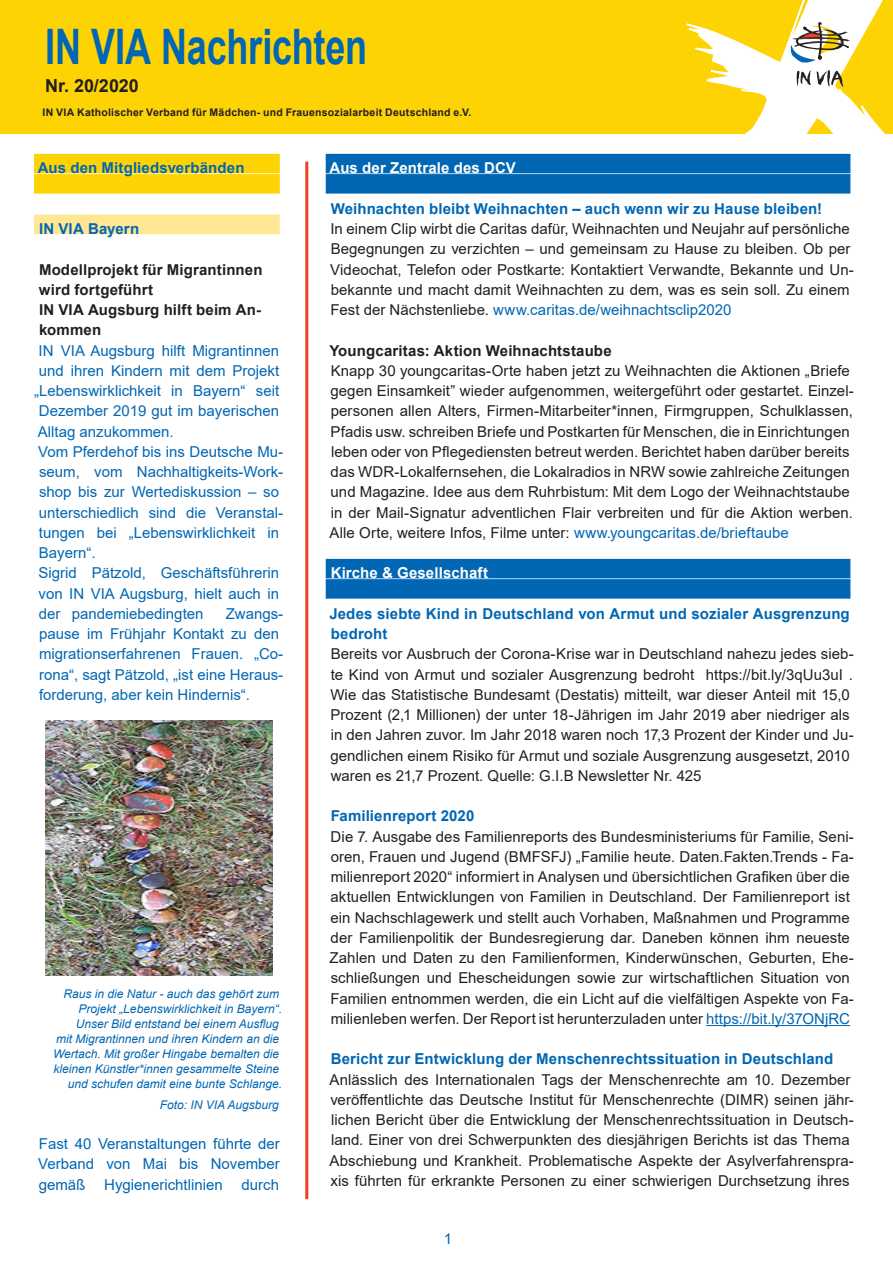
<style>
.page{position:relative;width:893px;height:1263px;background:#fff}
.page>*{position:absolute;margin:0;border:0;box-sizing:border-box;transform-origin:0 0}
.t1{font:700 48.9px "Arial";letter-spacing:-.005em;color:#0166b3;scale:.74 1}
.t2{font:700 18px "Arial";color:#231f20}
.t3{font:15px/20.2px "Arial";letter-spacing:.005em;color:#231f20}
.t4{font:15px/20.2px "Arial";color:#0166b3}
.UNTERTITELKASTEN_GEL{font:700 15px/20.2px "Arial";letter-spacing:.01em;color:#0166b3}
.t5{font:700 15px/20.2px "Arial";letter-spacing:.01em;color:#231f20}
.TITELKASTEN_BLAU{font:700 15px "Arial";letter-spacing:.01em;color:#fff}
.t6{font:italic 12px/15px "Arial";color:#0166b3;text-align:right}
.t7{font:700 10.5px "Arial";letter-spacing:.02em;color:#231f20}
.s1{color:#0166b3}
</style>
<div class="page">
<div style="left:0;top:0;width:893px;height:133px;background:#fed304"></div>
<svg style="left:686px;top:0;width:199px;height:133px"></svg>
<hr style="left:305px;top:162px;width:3px;height:1037px;background:#ef3e22">
<div style="left:34px;top:154px;width:246px;height:19px;background:#fed304"></div>
<div style="left:34px;top:174px;width:246px;height:20px;background:#fed304"></div>
<div style="left:34px;top:215px;width:246px;height:19px;background:#ffe794"></div>
<div style="left:326px;top:154px;width:524px;height:19px;background:#0166b3"></div>
<div style="left:326px;top:174px;width:524px;height:20px;background:#0166b3"></div>
<div style="left:326px;top:559px;width:524px;height:19px;background:#0166b3"></div>
<div style="left:326px;top:579px;width:524px;height:20px;background:#0166b3"></div>
<hr style="left:706px;top:1025px;width:144px;height:1px;background:#0166b3">
<img style="left:46px;top:720px;width:226px;height:256px">
<h1 class="t1" style="left:45px;top:12px;width:437px">IN VIA Nachrichten</h1>
<p class="t2" style="left:45px;top:73px;width:95px">Nr. 20/2020</p>
<p class="t7" style="left:43px;top:105px;width:430px">IN VIA Katholischer Verband für Mädchen- und Frauensozialarbeit Deutschland e.V.</p>
<p class="UNTERTITELKASTEN_GEL" style="left:38px;top:158px;width:208px">Aus den Mitgliedsverbänden</p>
<p class="UNTERTITELKASTEN_GEL" style="left:39px;top:219px;width:102px">IN VIA Bayern</p>
<p class="t5" style="left:39px;top:259px;width:225px">Modellprojekt für Migrantinnen wird fortgeführt</p>
<p class="t5" style="left:39px;top:300px;width:224px">IN VIA Augsburg hilft beim An&shy;kommen</p>
<p class="t4" style="left:39px;top:340px;width:242px">IN VIA Augsburg hilft Migrantinnen</p>
<p class="t4" style="left:39px;top:360px;width:242px">und ihren Kindern mit dem Projekt</p>
<p class="t4" style="left:34px;top:381px;width:247px">„Lebenswirklichkeit in Bayern“ seit</p>
<p class="t4" style="left:39px;top:401px;width:242px">Dezember 2019 gut im bayerischen</p>
<p class="t4" style="left:38px;top:421px;width:137px">Alltag anzukommen.</p>
<p class="t4" style="left:38px;top:441px;width:246px">Vom Pferdehof bis ins Deutsche Mu&shy;seum, vom Nachhaltigkeits-Work&shy;shop bis zur Wertediskussion – so unterschiedlich sind die Veranstal&shy;tungen bei „Lebenswirklichkeit in<br>Bayern“.</p>
<p class="t4" style="left:39px;top:563px;width:242px;text-align:justify">Sigrid Pätzold, Geschäftsführerin von IN VIA Augsburg, hielt auch in der pandemiebedingten</p>
<p class="t4" style="left:39px;top:603px;width:246px;text-indent:187px">Zwangs&shy;pause im Frühjahr Kontakt zu den migrationserfahrenen Frauen. „Co&shy;rona“, sagt Pätzold, „ist eine Heraus&shy;forderung, aber kein Hindernis“.</p>
<p class="t6" style="left:64px;top:987px;width:220px">Raus in die Natur - auch das gehört zum<br>Projekt „Lebenswirklichkeit in Bayern“.</p>
<p class="t6" style="left:53px;top:1017px;width:230px">Unser Bild entstand bei einem Ausflug<br>mit Migrantinnen und ihren Kindern an die Wertach. Mit großer Hingabe bemalten die kleinen Künstler*innen gesammelte Steine und schufen damit eine bunte Schlange.</p>
<p class="t6" style="left:160px;top:1097px;width:121px">Foto: IN VIA Augsburg</p>
<p class="t4" style="left:38px;top:1134px;width:243px;text-align:justify">Fast 40 Veranstaltungen führte der Verband von Mai bis November gemäß</p>
<p class="t4" style="left:104px;top:1174px;width:120px">Hygienerichtlinien</p>
<p class="t4" style="left:242px;top:1174px;width:39px">durch</p>
<p class="TITELKASTEN_BLAU" style="left:330px;top:157px;width:188px">Aus der Zentrale des DCV</p>
<p class="UNTERTITELKASTEN_GEL" style="left:331px;top:199px;width:493px">Weihnachten bleibt Weihnachten – auch wenn wir zu Hause bleiben!</p>
<p class="t3" style="left:330px;top:219px;width:525px">In einem Clip wirbt die Caritas dafür, Weihnachten und Neujahr auf persönliche Begegnungen zu verzichten – und gemeinsam zu Hause zu bleiben. Ob per Videochat, Telefon oder Postkarte: Kontaktiert Verwandte, Bekannte und Un&shy;bekannte und macht damit Weihnachten zu dem, was es sein soll. Zu einem Fest der Nächstenliebe. <span class="s1">www.caritas.de/weihnachtsclip2020</span></p>
<p class="t5" style="left:329px;top:340px;width:284px">Youngcaritas: Aktion Weihnachtstaube</p>
<p class="t3" style="left:330px;top:360px;width:526px">Knapp 30 youngcaritas-Orte haben jetzt zu Weihnachten die Aktionen „Briefe gegen Einsamkeit” wieder aufgenommen, weitergeführt oder gestartet. Einzel&shy;personen allen Alters, Firmen-Mitarbeiter*innen, Firmgruppen, Schulklassen, Pfadis usw. schreiben Briefe und Postkarten für Menschen, die in Einrichtungen leben oder von Pflegediensten betreut werden. Berichtet haben darüber bereits das WDR-Lokalfernsehen, die Lokalradios in NRW sowie zahlreiche Zeitungen und Magazine. Idee aus dem Ruhrbistum: Mit dem Logo der Weihnachtstaube in der Mail-Signatur adventlichen Flair verbreiten und für die Aktion werben.<br>Alle Orte, weitere Infos, Filme unter: <span class="s1">www.youngcaritas.de/brieftaube</span></p>
<p class="TITELKASTEN_BLAU" style="left:331px;top:562px;width:159px">Kirche &amp; Gesellschaft</p>
<p class="UNTERTITELKASTEN_GEL" style="left:329px;top:604px;width:522px">Jedes siebte Kind in Deutschland von Armut und sozialer Ausgrenzung bedroht</p>
<p class="t3" style="left:330px;top:644px;width:525px">Bereits vor Ausbruch der Corona-Krise war in Deutschland nahezu jedes sieb&shy;te Kind von Armut und sozialer Ausgrenzung bedroht https://bit.ly/3qUu3uI .<br>Wie das Statistische Bundesamt (Destatis) mitteilt, war dieser Anteil mit 15,0<br>Prozent (2,1 Millionen) der unter 18-Jährigen im Jahr 2019 aber niedriger als in den Jahren zuvor. Im Jahr 2018 waren noch 17,3 Prozent der Kinder und Ju&shy;gendlichen einem Risiko für Armut und soziale Ausgrenzung ausgesetzt, 2010 waren es 21,7 Prozent. Quelle: G.I.B Newsletter Nr. 425</p>
<p class="UNTERTITELKASTEN_GEL" style="left:331px;top:806px;width:145px">Familienreport 2020</p>
<p class="t3" style="left:330px;top:826px;width:526px">Die 7. Ausgabe des Familienreports des Bundesministeriums für Familie, Seni&shy;oren, Frauen und Jugend (BMFSFJ) „Familie heute. Daten.Fakten.Trends - Fa&shy;milienreport 2020“ informiert in Analysen und übersichtlichen Grafiken über die aktuellen Entwicklungen von Familien in Deutschland. Der Familienreport ist ein Nachschlagewerk und stellt auch Vorhaben, Maßnahmen und Programme der Familienpolitik der Bundesregierung dar. Daneben können ihm neueste Zahlen und Daten zu den Familienformen, Kinderwünschen, Geburten, Ehe&shy;schließungen und Ehescheidungen sowie zur wirtschaftlichen Situation von Familien entnommen werden, die ein Licht auf die vielfältigen Aspekte von Fa&shy;milienleben werfen. Der Report ist herunterzuladen unter <span class="s1">https://bit.ly/37ONjRC</span></p>
<p class="UNTERTITELKASTEN_GEL" style="left:331px;top:1049px;width:504px">Bericht zur Entwicklung der Menschenrechtssituation in Deutschland</p>
<p class="t3" style="left:330px;top:1069px;width:526px">Anlässlich des Internationalen Tags der Menschenrechte am 10. Dezember veröffentlichte das Deutsche Institut für Menschenrechte (DIMR) seinen jähr&shy;lichen Bericht über die Entwicklung der Menschenrechtssituation in Deutsch&shy;land. Einer von drei Schwerpunkten des diesjährigen Berichts ist das Thema Abschiebung und Krankheit. Problematische Aspekte der Asylverfahrenspra&shy;xis führten für erkrankte Personen zu einer schwierigen Durchsetzung ihres</p>
<p class="t4" style="left:444px;top:1229px;width:10px">1</p>
</div>
